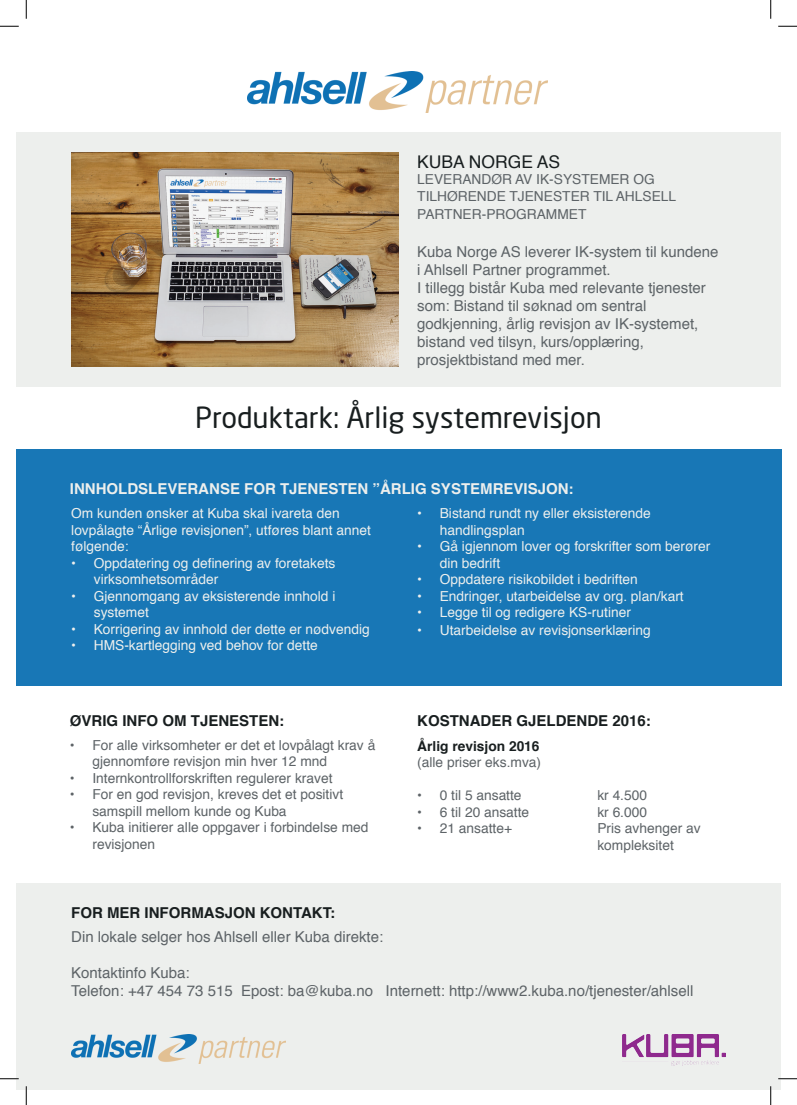
<style>
.page{position:relative;width:797px;height:1105px;background:#fff}
.page>*{position:absolute;margin:0;border:0;box-sizing:border-box;transform-origin:0 0}
.t1{font:28.75px "Neo Sans Std";color:#181e1f}
.t2{font:17.5px "Helvetica";color:#181e1f}
.t3{font:15px/18px "Helvetica";color:#5d6367}
.t4{font:700 15px "Helvetica";color:#181e1f}
.t5{font:700 15px "Helvetica";color:#edefed}
.t6{font:13.75px/16.5px "Helvetica";color:#edefed}
.t7{font:13.75px/16.5px "Helvetica";color:#5d6367}
.s1{font-weight:700;color:#181e1f}
</style>
<div class="page">
<div style="left:16px;top:133px;width:764px;height:254px;background:#edefed"></div>
<img style="left:71px;top:153px;width:327px;height:213px">
<div style="left:16px;top:883px;width:764px;height:206px;background:#edefed"></div>
<div style="left:16px;top:449px;width:765px;height:237px;background:#1877b6"></div>
<img style="left:248px;top:71px;width:300px;height:41px">
<img style="left:71px;top:1034px;width:214px;height:30px">
<img style="left:623px;top:1034px;width:102px;height:31px">
<svg style="left:0;top:25px;width:19px;height:2px"></svg>
<svg style="left:778px;top:25px;width:19px;height:2px"></svg>
<svg style="left:0;top:1078px;width:19px;height:1px"></svg>
<svg style="left:778px;top:1078px;width:19px;height:1px"></svg>
<svg style="left:25px;top:0;width:2px;height:19px"></svg>
<svg style="left:25px;top:1086px;width:2px;height:19px"></svg>
<svg style="left:770px;top:0;width:1px;height:19px"></svg>
<svg style="left:770px;top:1086px;width:1px;height:19px"></svg>
<p class="t2" style="left:417px;top:148px;width:144px">KUBA NORGE AS</p>
<p class="t7" style="left:417px;top:171px;width:239px">LEVERANDØR AV IK-SYSTEMER OG</p>
<p class="t7" style="left:417px;top:188px;width:260px">TILHØRENDE TJENESTER TIL AHLSELL</p>
<p class="t7" style="left:417px;top:206px;width:171px">PARTNER-PROGRAMMET</p>
<p class="t3" style="left:417px;top:243px;width:302px">Kuba Norge AS leverer IK-system til kundene i Ahlsell Partner programmet.</p>
<p class="t3" style="left:417px;top:279px;width:290px">I tillegg bistår Kuba med relevante tjenester som: Bistand til søknad om sentral</p>
<p class="t3" style="left:417px;top:315px;width:282px">godkjenning, årlig revisjon av IK-systemet, bistand ved tilsyn, kurs/opplæring,</p>
<p class="t3" style="left:417px;top:351px;width:169px">prosjektbistand med mer.</p>
<p class="t1" style="left:195px;top:400px;width:408px">Produktark: Årlig systemrevisjon</p>
<p class="t5" style="left:70px;top:477px;width:505px">INNHOLDSLEVERANSE FOR TJENESTEN ”ÅRLIG SYSTEMREVISJON:</p>
<p class="t6" style="left:71px;top:506px;width:301px">Om kunden ønsker at Kuba skal ivareta den lovpålagte “Årlige revisjonen”, utføres blant annet følgende:</p>
<p class="t6" style="left:94px;top:555px;width:243px;text-indent:-22px">• Oppdatering og definering av foretakets virksomhetsområder</p>
<p class="t6" style="left:94px;top:588px;width:243px;text-indent:-22px">• Gjennomgang av eksisterende innhold i systemet</p>
<p class="t6" style="left:71px;top:621px;width:300px">• Korrigering av innhold der dette er nødvendig</p>
<p class="t6" style="left:71px;top:638px;width:248px">• HMS-kartlegging ved behov for dette</p>
<p class="t6" style="left:440px;top:506px;width:212px;text-indent:-22px">• Bistand rundt ny eller eksisterende handlingsplan</p>
<p class="t6" style="left:440px;top:539px;width:272px;text-indent:-22px">• Gå igjennom lover og forskrifter som berører din bedrift</p>
<p class="t6" style="left:417px;top:572px;width:222px">• Oppdatere risikobildet i bedriften</p>
<p class="t6" style="left:417px;top:588px;width:268px">• Endringer, utarbeidelse av org. plan/kart</p>
<p class="t6" style="left:417px;top:605px;width:215px">• Legge til og redigere KS-rutiner</p>
<p class="t6" style="left:417px;top:623px;width:235px">• Utarbeidelse av revisjonserklæring</p>
<p class="t4" style="left:70px;top:709px;width:216px">ØVRIG INFO OM TJENESTEN:</p>
<p class="t7" style="left:92px;top:737px;width:284px;text-indent:-22px">• For alle virksomheter er det et lovpålagt krav å gjennomføre revisjon min hver 12 mnd</p>
<p class="t7" style="left:70px;top:770px;width:264px">• Internkontrollforskriften regulerer kravet</p>
<p class="t7" style="left:92px;top:786px;width:252px;text-indent:-22px">• For en god revisjon, kreves det et positivt samspill mellom kunde og Kuba</p>
<p class="t7" style="left:92px;top:819px;width:277px;text-indent:-22px">• Kuba initierer alle oppgaver i forbindelse med revisjonen</p>
<p class="t4" style="left:417px;top:709px;width:235px">KOSTNADER GJELDENDE 2016:</p>
<p class="t7" style="left:417px;top:738px;width:125px"><span class="s1">Årlig revisjon 2016 </span>(alle priser eks.mva)</p>
<p class="t7" style="left:417px;top:787px;width:106px">• 0 til 5 ansatte</p>
<p class="t7" style="left:597px;top:787px;width:51px">kr 4.500</p>
<p class="t7" style="left:417px;top:804px;width:113px">• 6 til 20 ansatte</p>
<p class="t7" style="left:597px;top:804px;width:51px">kr 6.000</p>
<p class="t7" style="left:417px;top:820px;width:96px">• 21 ansatte+</p>
<p class="t7" style="left:597px;top:820px;width:105px">Pris avhenger av kompleksitet</p>
<p class="t4" style="left:71px;top:901px;width:265px">FOR MER INFORMASJON KONTAKT:</p>
<p class="t3" style="left:71px;top:928px;width:313px">Din lokale selger hos Ahlsell eller Kuba direkte:</p>
<p class="t3" style="left:71px;top:964px;width:120px">Kontaktinfo Kuba:</p>
<p class="t3" style="left:71px;top:982px;width:623px">Telefon: +47 454 73 515 Epost: ba@kuba.no Internett: http://www2.kuba.no/tjenester/ahlsell</p>
</div>
